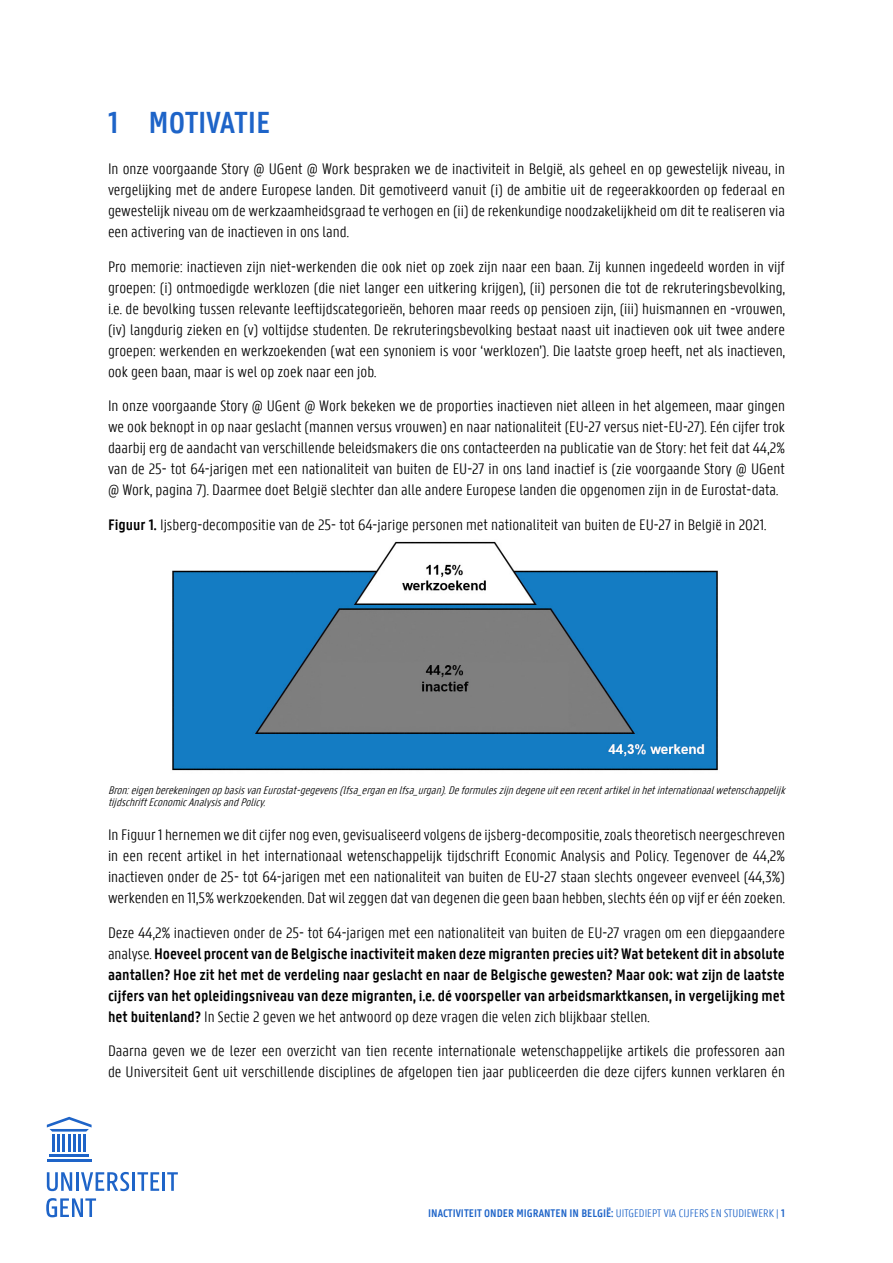
<style>
.page{position:relative;width:893px;height:1263px;background:#fff}
.page>*{position:absolute;margin:0;border:0;box-sizing:border-box;transform-origin:0 0}
.t1{font:600 33px "U Gent Panno Text";color:#1e64c8}
.t2{font:300 16.5px/21px "U Gent Panno Text";color:#000;text-align:justify}
.t3{font:600 16.5px/21px "U Gent Panno Text";color:#000;text-align:justify}
.t4{font:italic 300 12px/12px "U Gent Panno Text";color:#000}
.t5{font:600 12px "U Gent Panno Text";color:#1e64c8}
.s1{font-weight:600}
.s2{font-weight:300}
</style>
<div class="page">
<hr style="left:49px;top:1154px;width:40px;height:2px;background:#1e64c8">
<hr style="left:47px;top:1159px;width:45px;height:3px;background:#1e64c8">
<svg style="left:47px;top:1117px;width:45px;height:34px"></svg>
<svg style="left:47px;top:1172px;width:25px;height:19px"></svg>
<hr style="left:76px;top:1172px;width:3px;height:19px;background:#1e64c8">
<svg style="left:81px;top:1172px;width:48px;height:19px"></svg>
<hr style="left:132px;top:1172px;width:3px;height:19px;background:#1e64c8">
<svg style="left:137px;top:1172px;width:22px;height:19px"></svg>
<hr style="left:162px;top:1172px;width:3px;height:19px;background:#1e64c8">
<svg style="left:167px;top:1172px;width:11px;height:19px"></svg>
<svg style="left:46px;top:1198px;width:50px;height:19px"></svg>
<img style="left:172px;top:541px;width:546px;height:230px">
<h1 class="t1" style="left:108px;top:103px;width:164px">1 MOTIVATIE</h1>
<p class="t2" style="left:108px;top:158px;width:678px">In onze voorgaande Story @ UGent @ Work bespraken we de inactiviteit in België, als geheel en op gewestelijk niveau, in vergelijking met de andere Europese landen. Dit gemotiveerd vanuit (i) de ambitie uit de regeerakkoorden op federaal en gewestelijk niveau om de werkzaamheidsgraad te verhogen en (ii) de rekenkundige noodzakelijkheid om dit te realiseren via een activering van de inactieven in ons land.</p>
<p class="t2" style="left:108px;top:256px;width:678px">Pro memorie: inactieven zijn niet-werkenden die ook niet op zoek zijn naar een baan. Zij kunnen ingedeeld worden in vijf groepen: (i) ontmoedigde werklozen (die niet langer een uitkering krijgen), (ii) personen die tot de rekruteringsbevolking, i.e. de bevolking tussen relevante leeftijdscategorieën, behoren maar reeds op pensioen zijn, (iii) huismannen en -vrouwen, (iv) langdurig zieken en (v) voltijdse studenten. De rekruteringsbevolking bestaat naast uit inactieven ook uit twee andere groepen: werkenden en werkzoekenden (wat een synoniem is voor ‘werklozen’). Die laatste groep heeft, net als inactieven, ook geen baan, maar is wel op zoek naar een job.</p>
<p class="t2" style="left:108px;top:395px;width:678px">In onze voorgaande Story @ UGent @ Work bekeken we de proporties inactieven niet alleen in het algemeen, maar gingen we ook beknopt in op naar geslacht (mannen versus vrouwen) en naar nationaliteit (EU-27 versus niet-EU-27). Eén cijfer trok daarbij erg de aandacht van verschillende beleidsmakers die ons contacteerden na publicatie van de Story: het feit dat 44,2% van de 25- tot 64-jarigen met een nationaliteit van buiten de EU-27 in ons land inactief is (zie voorgaande Story @ UGent @ Work, pagina 7). Daarmee doet België slechter dan alle andere Europese landen die opgenomen zijn in de Eurostat-data.</p>
<p class="t2" style="left:108px;top:514px;width:660px"><span class="s1">Figuur 1.</span> Ijsberg-decompositie van de 25- tot 64-jarige personen met nationaliteit van buiten de EU-27 in België in 2021.</p>
<p class="t4" style="left:108px;top:784px;width:682px">Bron:eigenberekeningenopbasisvanEurostat-gegevens(lfsa_erganenlfsa_urgan).Deformuleszijndegeneuiteenrecentartikelinhetinternationaalwetenschappelijk tijdschriftEconomicAnalysisandPolicy.</p>
<p class="t2" style="left:108px;top:824px;width:678px">In Figuur 1 hernemen we dit cijfer nog even, gevisualiseerd volgens de ijsberg-decompositie, zoals theoretisch neergeschreven in een recent artikel in het internationaal wetenschappelijk tijdschrift Economic Analysis and Policy. Tegenover de 44,2% inactieven onder de 25- tot 64-jarigen met een nationaliteit van buiten de EU-27 staan slechts ongeveer evenveel (44,3%) werkenden en 11,5% werkzoekenden. Dat wil zeggen dat van degenen die geen baan hebben, slechts één op vijf er één zoeken.</p>
<p class="t3" style="left:108px;top:922px;width:678px"><span class="s2">Deze 44,2% inactieven onder de 25- tot 64-jarigen met een nationaliteit van buiten de EU-27 vragen om een diepgaandere analyse.</span> Hoeveel procent van de Belgische inactiviteit maken deze migranten precies uit? Wat betekent dit in absolute aantallen? Hoe zit het met de verdeling naar geslacht en naar de Belgische gewesten? Maar ook: wat zijn de laatste cijfers van het opleidingsniveau van deze migranten, i.e. dé voorspeller van arbeidsmarktkansen, in vergelijking met het buitenland? <span class="s2">In Sectie 2 geven we het antwoord op deze vragen die velen zich blijkbaar stellen.</span></p>
<p class="t2" style="left:108px;top:1040px;width:678px">Daarna geven we de lezer een overzicht van tien recente internationale wetenschappelijke artikels die professoren aan de Universiteit Gent uit verschillende disciplines de afgelopen tien jaar publiceerden die deze cijfers kunnen verklaren én</p>
<p class="t5" style="left:428px;top:1206px;width:358px">INACTIVITEIT ONDER MIGRANTEN IN BELGIË: <span class="s2">UITGEDIEPT VIA CIJFERS EN STUDIEWERK |</span> 1</p>
</div>
